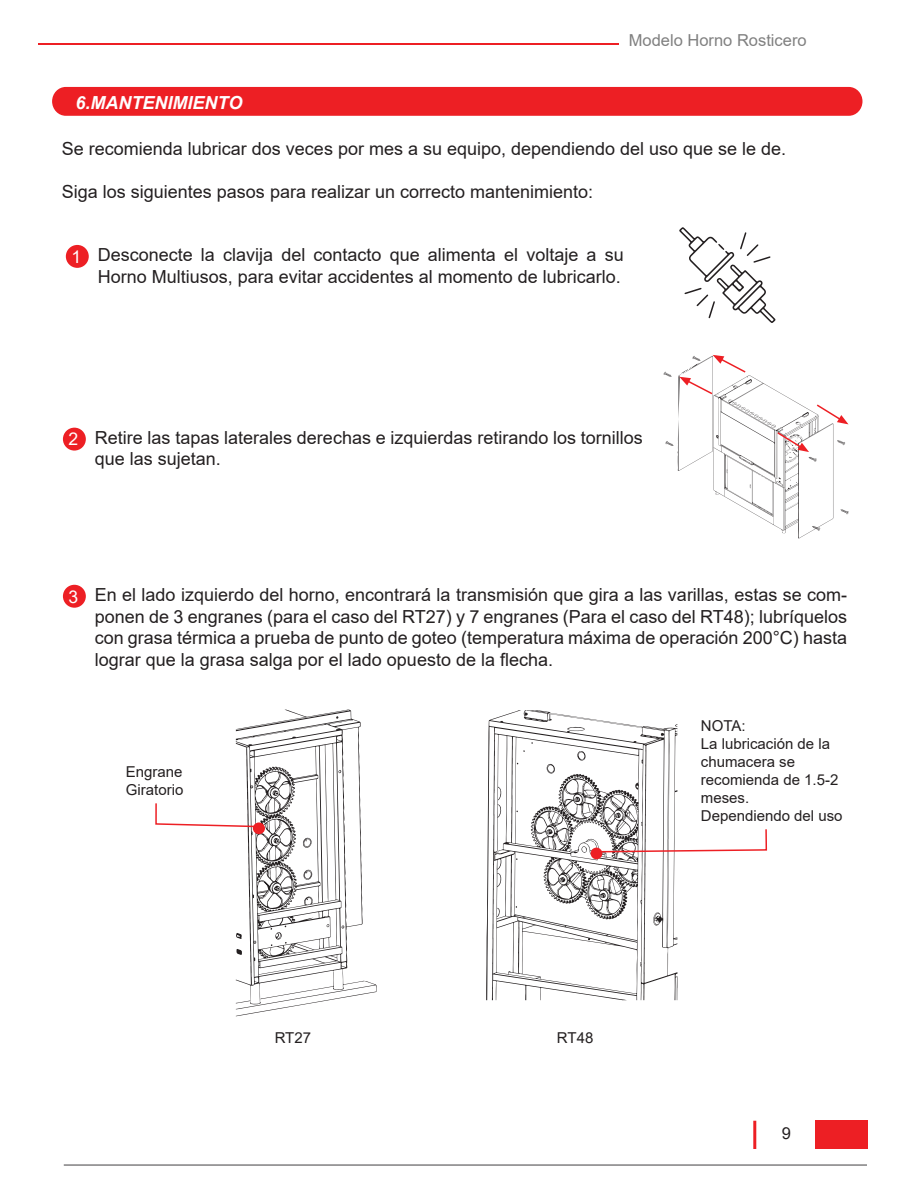
<style>
.page{position:relative;width:918px;height:1188px;background:#fff}
.page>*{position:absolute;margin:0;border:0;box-sizing:border-box;transform-origin:0 0}
.t1{font:18px/21.6px "Arial";color:#231f20;text-align:right}
.t2{font:italic 700 18px "Arial";color:#fff}
.t3{font:16.5px "Arial";color:#808080}
.t4{font:16.5px "Arial";color:#231f20}
.t5{font:15px/18px "Arial";color:#231f20}
</style>
<div class="page">
<div style="left:52px;top:87px;width:810px;height:29px;background:#ed1f24;border-radius:14px"></div>
<hr style="left:38px;top:43px;width:581px;height:2px;background:#ed1f24">
<hr style="left:64px;top:1165px;width:803px;height:1px;background:#414042">
<div style="left:815px;top:1121px;width:53px;height:28px;background:#ed1f24"></div>
<hr style="left:753px;top:1121px;width:3px;height:28px;background:#ed1f24">
<div style="left:66px;top:245px;width:23px;height:23px;background:#ed1f24;border-radius:50%"></div>
<div style="left:63px;top:428px;width:23px;height:23px;background:#ed1f24;border-radius:50%"></div>
<div style="left:63px;top:585px;width:23px;height:23px;background:#ed1f24;border-radius:50%"></div>
<svg style="left:679px;top:227px;width:97px;height:96px"></svg>
<svg style="left:663px;top:355px;width:186px;height:183px"></svg>
<svg style="left:486px;top:710px;width:191px;height:290px"></svg>
<svg style="left:567px;top:727px;width:18px;height:4px"></svg>
<svg style="left:577px;top:750px;width:9px;height:11px"></svg>
<svg style="left:547px;top:764px;width:8px;height:10px"></svg>
<svg style="left:559px;top:877px;width:6px;height:5px"></svg>
<svg style="left:546px;top:829px;width:7px;height:6px"></svg>
<svg style="left:587px;top:874px;width:36px;height:42px"></svg>
<div style="left:591px;top:848px;width:11px;height:11px;background:#ed1f24;border-radius:50%"></div>
<svg style="left:562px;top:778px;width:206px;height:75px"></svg>
<svg style="left:155px;top:710px;width:222px;height:306px"></svg>
<p class="t2" style="left:75px;top:91px;width:169px">6.MANTENIMIENTO</p>
<p class="t3" style="left:629px;top:29px;width:179px">Modelo Horno Rosticero</p>
<p class="t1" style="left:62px;top:137px;width:726px">Se recomienda lubricar dos veces por mes a su equipo, dependiendo del uso que se le de.</p>
<p class="t1" style="left:62px;top:181px;width:533px">Siga los siguientes pasos para realizar un correcto mantenimiento:</p>
<p class="t1" style="left:72px;top:244px;width:554px"><sub>1</sub> Desconecte la clavija del contacto que alimenta el voltaje a su<br>Horno Multiusos, para evitar accidentes al momento de lubricarlo.</p>
<p class="t1" style="left:95px;top:427px;width:550px;text-align:left;text-indent:-26px"><sub>2</sub> Retire las tapas laterales derechas e izquierdas retirando los tornillos que las sujetan.</p>
<p class="t1" style="left:95px;top:584px;width:754px;text-align:justify;text-indent:-26px"><sub>3</sub> En el lado izquierdo del horno, encontrará la transmisión que gira a las varillas, estas se com&shy;ponen de 3 engranes (para el caso del RT27) y 7 engranes (Para el caso del RT48); lubríquelos con grasa térmica a prueba de punto de goteo (temperatura máxima de operación 200°C) hasta lograr que la grasa salga por el lado opuesto de la flecha.</p>
<p class="t5" style="left:126px;top:763px;width:59px">Engrane<br>Giratorio</p>
<p class="t5" style="left:275px;top:1028px;width:38px">RT27</p>
<p class="t5" style="left:557px;top:1028px;width:38px">RT48</p>
<p class="t5" style="left:701px;top:717px;width:143px">NOTA:<br>La lubricación de la chumacera se recomienda de 1.5-2 meses.<br>Dependiendo del uso</p>
<p class="t4" style="left:782px;top:1122px;width:11px">9</p>
</div>
